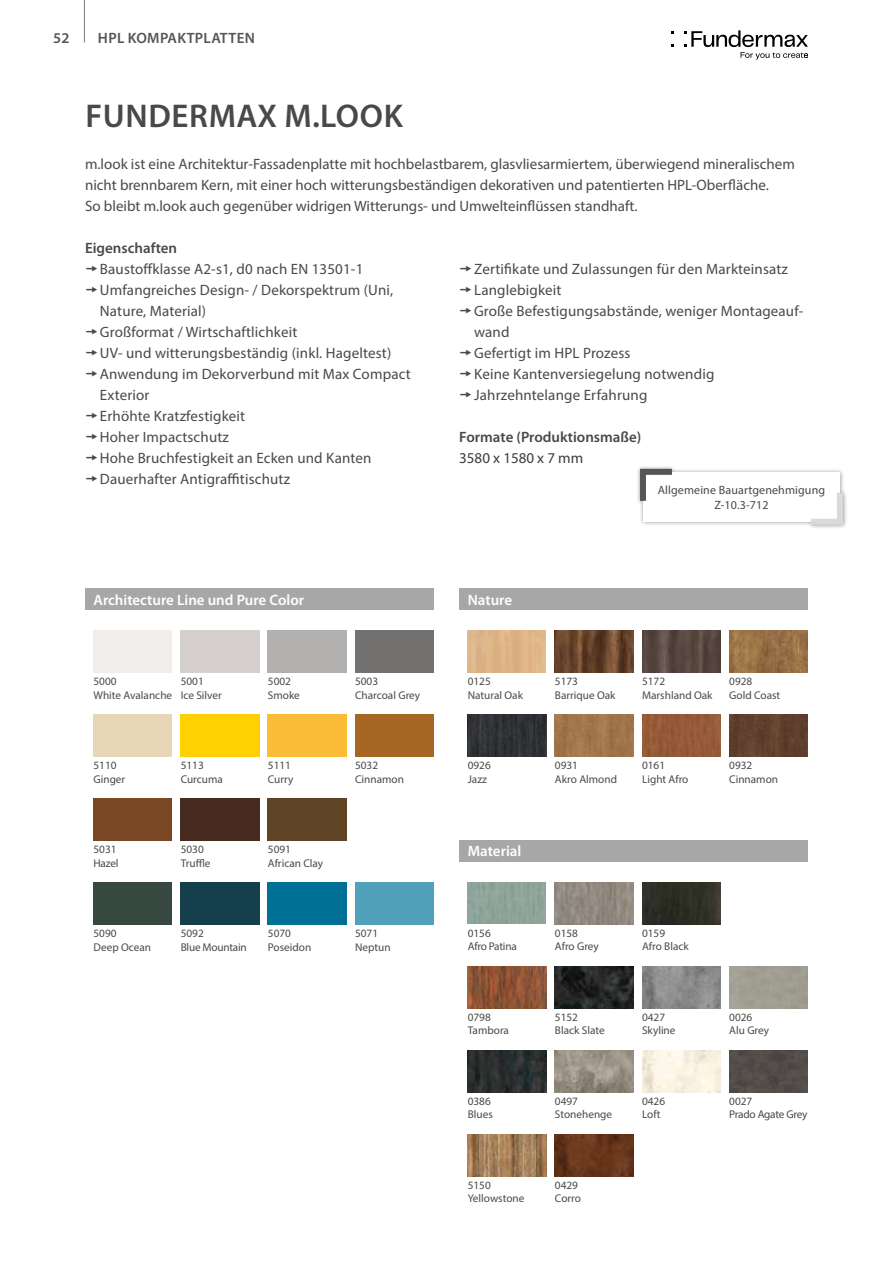
<style>
.page{position:relative;width:893px;height:1263px;background:#fff}
.page>*{position:absolute;margin:0;border:0;box-sizing:border-box;transform-origin:0 0}
.t1{font:600 33px "Myriad Pro";letter-spacing:.02em;color:#494948}
.t2{font:15px/21px "Myriad Pro";letter-spacing:.01em;color:#494948}
.t3{font:600 15px "Myriad Pro";color:#fff}
.t4{font:600 15px "Myriad Pro";color:#494948}
.t5{font:600 15px "Myriad Pro";letter-spacing:.02em;color:#565656}
.t6{font:15px "Myriad Pro";color:#3b3b3a}
.t7{font:12px/15px "Myriad Pro";letter-spacing:.01em;color:#494948;text-align:center}
.t8{font:11.25px/13.5px "Myriad Pro";color:#494948}
.t9{font:11.25px/13.5px "Myriad Pro";letter-spacing:-.02em;color:#494948}
</style>
<div class="page">
<div style="left:85px;top:589px;width:349px;height:21px;background:#a7a7a8"></div>
<div style="left:181px;top:715px;width:78px;height:42px;background:#ffd102"></div>
<div style="left:268px;top:715px;width:78px;height:42px;background:#fbbd38"></div>
<div style="left:355px;top:715px;width:79px;height:42px;background:#a66724"></div>
<div style="left:94px;top:799px;width:78px;height:42px;background:#794724"></div>
<div style="left:181px;top:799px;width:78px;height:42px;background:#472b20"></div>
<div style="left:268px;top:799px;width:78px;height:42px;background:#5f4426"></div>
<div style="left:94px;top:883px;width:78px;height:42px;background:#374840"></div>
<div style="left:181px;top:883px;width:78px;height:42px;background:#153f4d"></div>
<div style="left:268px;top:883px;width:78px;height:42px;background:#007095"></div>
<div style="left:355px;top:883px;width:79px;height:42px;background:#51a1ba"></div>
<div style="left:459px;top:840px;width:349px;height:21px;background:#a7a7a8"></div>
<img style="left:555px;top:882px;width:79px;height:42px">
<img style="left:642px;top:882px;width:78px;height:42px">
<img style="left:468px;top:966px;width:78px;height:42px">
<img style="left:555px;top:966px;width:79px;height:42px">
<img style="left:642px;top:966px;width:78px;height:42px">
<img style="left:468px;top:1050px;width:78px;height:42px">
<img style="left:555px;top:1050px;width:79px;height:42px">
<img style="left:642px;top:1050px;width:78px;height:42px">
<div style="left:729px;top:1050px;width:78px;height:42px;background:#524d49"></div>
<img style="left:468px;top:1134px;width:78px;height:42px">
<img style="left:555px;top:1134px;width:79px;height:42px">
<div style="left:459px;top:589px;width:349px;height:21px;background:#a7a7a8"></div>
<img style="left:555px;top:631px;width:79px;height:42px">
<img style="left:642px;top:631px;width:78px;height:42px">
<img style="left:729px;top:631px;width:79px;height:42px">
<img style="left:468px;top:715px;width:78px;height:42px">
<img style="left:555px;top:715px;width:79px;height:42px">
<div style="left:642px;top:715px;width:78px;height:42px;background:#965b38"></div>
<img style="left:729px;top:715px;width:79px;height:42px">
<hr style="left:84px;top:0;width:1px;height:43px;background:#878786">
<svg style="left:685px;top:30px;width:123px;height:30px"></svg>
<div style="left:636px;top:465px;width:212px;height:65px;background:#1a1a18;opacity:.45"></div>
<div style="left:643px;top:472px;width:197px;height:49px;background:#fff"></div>
<svg style="left:640px;top:469px;width:34px;height:34px"></svg>
<svg style="left:809px;top:491px;width:34px;height:34px"></svg>
<p class="t5" style="left:53px;top:28px;width:18px">52</p>
<p class="t5" style="left:98px;top:28px;width:158px">HPL KOMPAKTPLATTEN</p>
<h1 class="t1" style="left:85px;top:94px;width:319px">FUNDERMAX M.LOOK</h1>
<p class="t2" style="left:85px;top:153px;width:711px">m.look ist eine Architektur-Fassadenplatte mit hochbelastbarem, glasvliesarmiertem, überwiegend mineralischem nicht brennbarem Kern, mit einer hoch witterungsbeständigen dekorativen und patentierten HPL-Oberfläche.<br>So bleibt m.look auch gegenüber widrigen Witterungs- und Umwelteinflüssen standhaft.</p>
<p class="t4" style="left:85px;top:238px;width:94px">Eigenschaften</p>
<p class="t2" style="left:85px;top:258px;width:280px">▼Baustoffklasse A2-s1, d0 nach EN 13501-1</p>
<p class="t2" style="left:100px;top:279px;width:295px;text-indent:-15px">▼Umfangreiches Design- / Dekorspektrum (Uni,<br>Nature, Material)</p>
<p class="t2" style="left:85px;top:321px;width:214px">▼Großformat / Wirtschaftlichkeit</p>
<p class="t2" style="left:85px;top:342px;width:308px">▼UV- und witterungsbeständig (inkl. Hageltest)</p>
<p class="t2" style="left:100px;top:363px;width:312px;text-indent:-15px">▼Anwendung im Dekorverbund mit Max Compact<br>Exterior</p>
<p class="t2" style="left:85px;top:405px;width:162px">▼Erhöhte Kratzfestigkeit</p>
<p class="t2" style="left:85px;top:426px;width:145px">▼Hoher Impactschutz</p>
<p class="t2" style="left:85px;top:447px;width:288px">▼Hohe Bruchfestigkeit an Ecken und Kanten</p>
<p class="t2" style="left:85px;top:468px;width:207px">▼Dauerhafter Antigraffitischutz</p>
<p class="t2" style="left:459px;top:258px;width:330px">▼Zertifikate und Zulassungen für den Markteinsatz</p>
<p class="t2" style="left:459px;top:279px;width:104px">▼Langlebigkeit</p>
<p class="t2" style="left:474px;top:300px;width:331px;text-indent:-15px">▼Große Befestigungsabstände, weniger Montageauf&shy;wand</p>
<p class="t2" style="left:459px;top:342px;width:173px">▼Gefertigt im HPL Prozess</p>
<p class="t2" style="left:459px;top:363px;width:257px">▼Keine Kantenversiegelung notwendig</p>
<p class="t2" style="left:459px;top:384px;width:190px">▼Jahrzehntelange Erfahrung</p>
<p class="t4" style="left:459px;top:427px;width:184px">Formate (Produktionsmaße)</p>
<p class="t6" style="left:459px;top:448px;width:126px">3580 x 1580 x 7 mm</p>
<p class="t7" style="left:658px;top:482px;width:169px">Allgemeine Bauartgenehmigung<br>Z-10.3-712</p>
<p class="t3" style="left:94px;top:590px;width:212px">Architecture Line und Pure Color</p>
<p class="t3" style="left:468px;top:590px;width:46px">Nature</p>
<p class="t8" style="left:94px;top:675px;width:80px">5000<br>White Avalanche</p>
<p class="t8" style="left:181px;top:675px;width:43px">5001<br>Ice Silver</p>
<p class="t8" style="left:268px;top:675px;width:34px">5002<br>Smoke</p>
<p class="t8" style="left:355px;top:675px;width:67px">5003<br>Charcoal Grey</p>
<p class="t8" style="left:468px;top:675px;width:57px">0125<br>Natural Oak</p>
<p class="t8" style="left:555px;top:675px;width:62px">5173<br>Barrique Oak</p>
<p class="t8" style="left:642px;top:675px;width:72px">5172<br>Marshland Oak</p>
<p class="t8" style="left:729px;top:675px;width:53px">0928<br>Gold Coast</p>
<p class="t8" style="left:94px;top:759px;width:33px">5110<br>Ginger</p>
<p class="t8" style="left:181px;top:759px;width:44px">5113<br>Curcuma</p>
<p class="t8" style="left:268px;top:759px;width:27px">5111<br>Curry</p>
<p class="t8" style="left:355px;top:759px;width:50px">5032<br>Cinnamon</p>
<p class="t8" style="left:468px;top:759px;width:25px">0926<br>Jazz</p>
<p class="t8" style="left:555px;top:759px;width:64px">0931<br>Akro Almond</p>
<p class="t8" style="left:642px;top:759px;width:48px">0161<br>Light Afro</p>
<p class="t8" style="left:729px;top:759px;width:50px">0932<br>Cinnamon</p>
<p class="t9" style="left:94px;top:843px;width:26px">5031<br>Hazel</p>
<p class="t8" style="left:181px;top:843px;width:31px">5030<br>Truffle</p>
<p class="t8" style="left:268px;top:843px;width:57px">5091<br>African Clay</p>
<p class="t3" style="left:468px;top:842px;width:55px">Material</p>
<p class="t8" style="left:94px;top:927px;width:59px">5090<br>Deep Ocean</p>
<p class="t9" style="left:181px;top:927px;width:67px">5092<br>Blue Mountain</p>
<p class="t8" style="left:268px;top:927px;width:45px">5070<br>Poseidon</p>
<p class="t8" style="left:355px;top:927px;width:37px">5071<br>Neptun</p>
<p class="t9" style="left:468px;top:926px;width:51px">0156<br>Afro Patina</p>
<p class="t8" style="left:555px;top:926px;width:45px">0158<br>Afro Grey</p>
<p class="t8" style="left:642px;top:926px;width:48px">0159<br>Afro Black</p>
<p class="t8" style="left:468px;top:1010px;width:43px">0798<br>Tambora</p>
<p class="t8" style="left:555px;top:1010px;width:51px">5152<br>Black Slate</p>
<p class="t8" style="left:642px;top:1010px;width:35px">0427<br>Skyline</p>
<p class="t8" style="left:729px;top:1010px;width:41px">0026<br>Alu Grey</p>
<p class="t8" style="left:468px;top:1094px;width:27px">0386<br>Blues</p>
<p class="t8" style="left:555px;top:1094px;width:59px">0497<br>Stonehenge</p>
<p class="t8" style="left:642px;top:1094px;width:25px">0426<br>Loft</p>
<p class="t9" style="left:729px;top:1094px;width:80px">0027<br>Prado Agate Grey</p>
<p class="t8" style="left:468px;top:1178px;width:58px">5150<br>Yellowstone</p>
<p class="t8" style="left:555px;top:1178px;width:28px">0429<br>Corro</p>
</div>
